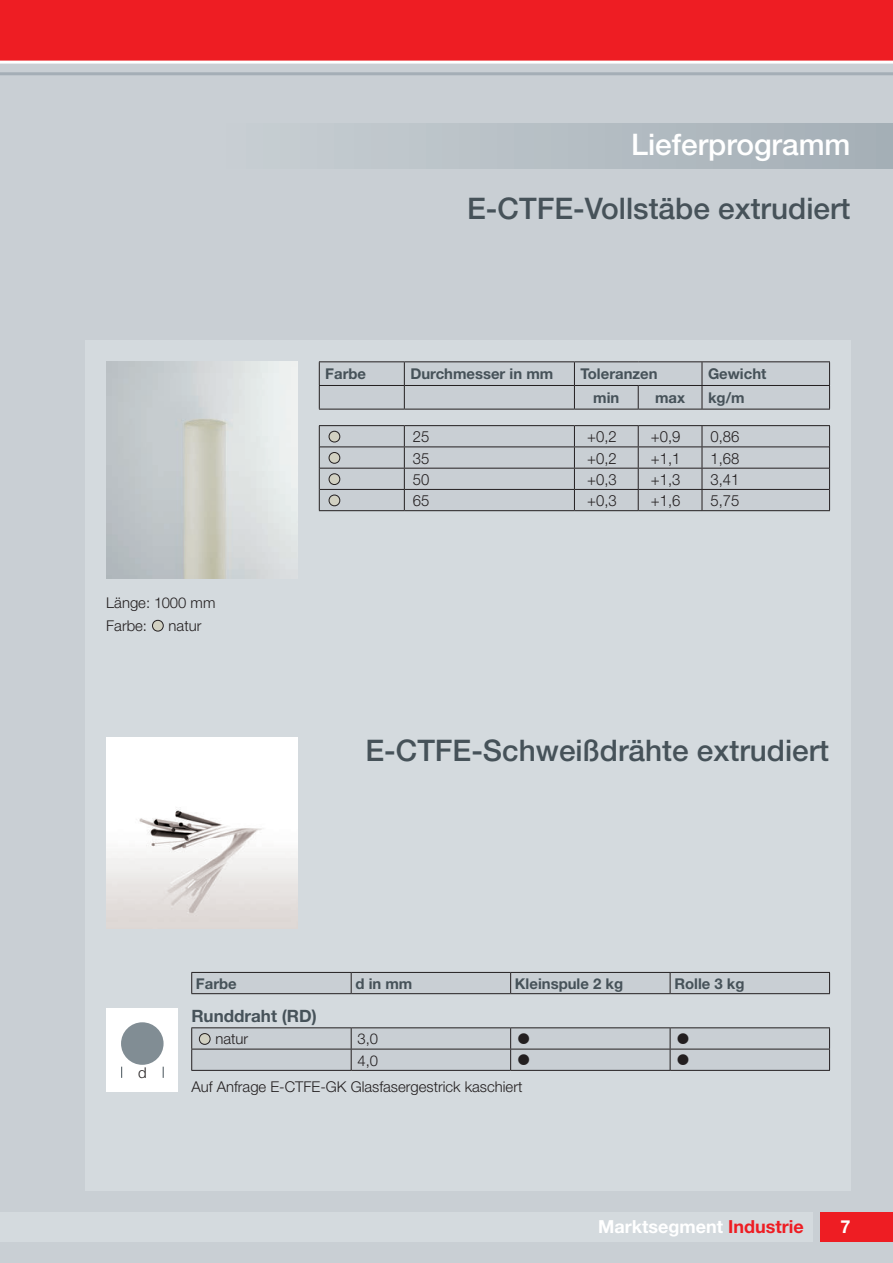
<style>
.page{position:relative;width:893px;height:1263px;background:#c9cfd4}
.page>*{position:absolute;margin:0;border:0;box-sizing:border-box;transform-origin:0 0}
.t1{font:500 29.7px "Helvetica Neue";color:#465259}
.t2{font:500 29.7px "Helvetica Neue";color:#fff}
.t3{font:700 18px "Helvetica Neue";color:#fff}
.t4{font:700 16.95px "Helvetica Neue";color:#465259}
.t5{font:300 15.45px "Helvetica Neue";color:#231f20;scale:.96 1}
.t6{font:300 14.85px/22.8px "Helvetica Neue";color:#231f20}
.t7{font:700 14.85px "Helvetica Neue";color:#465259}
.s1{color:#ee1d23}
</style>
<div class="page">
<div style="left:0;top:0;width:893px;height:62px;background:#ee1d23"></div>
<hr style="left:0;top:61px;width:893px;height:3px;background:#fff">
<hr style="left:0;top:72px;width:893px;height:3px;background:#a4aeb6">
<div style="left:0;top:1212px;width:812px;height:30px;background:#d4dade"></div>
<div style="left:821px;top:1212px;width:72px;height:30px;background:#ee1d23"></div>
<div style="left:43px;top:123px;width:850px;height:46px;background:linear-gradient(to right,#cfd4d9,#a5b0b7)"></div>
<div style="left:85px;top:340px;width:765px;height:851px;background:#d4dade"></div>
<img style="left:106px;top:738px;width:191px;height:191px">
<hr style="left:319px;top:361px;width:85px;height:1px;background:#231f20">
<hr style="left:404px;top:361px;width:170px;height:1px;background:#231f20">
<hr style="left:574px;top:361px;width:64px;height:1px;background:#231f20">
<hr style="left:638px;top:361px;width:64px;height:1px;background:#231f20">
<hr style="left:702px;top:361px;width:128px;height:1px;background:#231f20">
<svg style="left:319px;top:362px;width:511px;height:47px"></svg>
<hr style="left:319px;top:409px;width:85px;height:1px;background:#231f20">
<hr style="left:404px;top:409px;width:170px;height:1px;background:#231f20">
<hr style="left:574px;top:409px;width:64px;height:1px;background:#231f20">
<hr style="left:638px;top:409px;width:64px;height:1px;background:#231f20">
<hr style="left:702px;top:409px;width:128px;height:1px;background:#231f20">
<hr style="left:319px;top:425px;width:85px;height:1px;background:#231f20">
<hr style="left:404px;top:425px;width:170px;height:1px;background:#231f20">
<hr style="left:574px;top:425px;width:64px;height:1px;background:#231f20">
<hr style="left:638px;top:425px;width:64px;height:1px;background:#231f20">
<hr style="left:702px;top:425px;width:128px;height:1px;background:#231f20">
<img style="left:106px;top:361px;width:191px;height:217px">
<hr style="left:191px;top:1027px;width:160px;height:1px;background:#231f20">
<hr style="left:351px;top:1027px;width:160px;height:1px;background:#231f20">
<hr style="left:511px;top:1027px;width:159px;height:1px;background:#231f20">
<hr style="left:670px;top:1027px;width:160px;height:1px;background:#231f20">
<hr style="left:191px;top:1070px;width:160px;height:1px;background:#231f20">
<hr style="left:351px;top:1070px;width:160px;height:1px;background:#231f20">
<hr style="left:511px;top:1070px;width:159px;height:1px;background:#231f20">
<hr style="left:670px;top:1070px;width:160px;height:1px;background:#231f20">
<div style="left:106px;top:1008px;width:72px;height:84px;background:#fff"></div>
<div style="left:121px;top:1022px;width:43px;height:43px;background:#818d94;border-radius:50%"></div>
<div style="left:191px;top:972px;width:639px;height:21px;background:#c9cfd4"></div>
<hr style="left:191px;top:993px;width:160px;height:1px;background:#231f20">
<hr style="left:351px;top:993px;width:160px;height:1px;background:#231f20">
<hr style="left:511px;top:993px;width:159px;height:1px;background:#231f20">
<hr style="left:670px;top:993px;width:160px;height:1px;background:#231f20">
<svg style="left:319px;top:426px;width:511px;height:85px"></svg>
<svg style="left:152px;top:620px;width:12px;height:12px"></svg>
<svg style="left:191px;top:1028px;width:639px;height:42px"></svg>
<h1 class="t2" style="left:631px;top:127px;width:221px">Lieferprogramm</h1>
<h1 class="t1" style="left:467px;top:191px;width:385px">E-CTFE-Vollstäbe extrudiert</h1>
<p class="t6" style="left:106px;top:591px;width:111px">Länge: 1000 mm<br>Farbe:</p>
<p class="t6" style="left:169px;top:614px;width:34px">natur</p>
<p class="t7" style="left:325px;top:365px;width:42px">Farbe</p>
<p class="t7" style="left:410px;top:365px;width:144px">Durchmesser in mm</p>
<p class="t7" style="left:580px;top:365px;width:79px">Toleranzen</p>
<p class="t7" style="left:708px;top:365px;width:60px">Gewicht</p>
<p class="t7" style="left:593px;top:389px;width:28px">min</p>
<p class="t7" style="left:655px;top:389px;width:32px">max</p>
<p class="t7" style="left:708px;top:389px;width:38px">kg/m</p>
<p class="t5" style="left:413px;top:427px;width:19px">25</p>
<p class="t5" style="left:587px;top:427px;width:32px">+0,2</p>
<p class="t5" style="left:651px;top:427px;width:32px">+0,9</p>
<p class="t5" style="left:710px;top:427px;width:32px">0,86</p>
<p class="t5" style="left:413px;top:449px;width:19px">35</p>
<p class="t5" style="left:587px;top:449px;width:32px">+0,2</p>
<p class="t5" style="left:651px;top:449px;width:32px">+1,1</p>
<p class="t5" style="left:710px;top:449px;width:32px">1,68</p>
<p class="t5" style="left:413px;top:470px;width:19px">50</p>
<p class="t5" style="left:587px;top:470px;width:32px">+0,3</p>
<p class="t5" style="left:651px;top:470px;width:32px">+1,3</p>
<p class="t5" style="left:710px;top:470px;width:32px">3,41</p>
<p class="t5" style="left:413px;top:491px;width:19px">65</p>
<p class="t5" style="left:587px;top:491px;width:32px">+0,3</p>
<p class="t5" style="left:651px;top:491px;width:32px">+1,6</p>
<p class="t5" style="left:710px;top:491px;width:32px">5,75</p>
<h1 class="t1" style="left:365px;top:733px;width:465px">E-CTFE-Schweißdrähte extrudiert</h1>
<p class="t6" style="left:138px;top:1061px;width:10px">d</p>
<p class="t7" style="left:196px;top:974px;width:42px">Farbe</p>
<p class="t7" style="left:355px;top:974px;width:58px">d in mm</p>
<p class="t7" style="left:515px;top:974px;width:110px">Kleinspule 2 kg</p>
<p class="t7" style="left:674px;top:974px;width:72px">Rolle 3 kg</p>
<p class="t4" style="left:191px;top:1005px;width:127px">Runddraht (RD)</p>
<p class="t6" style="left:215px;top:1027px;width:34px">natur</p>
<p class="t6" style="left:358px;top:1028px;width:22px;line-height:21.3px">3,0<br>4,0</p>
<p class="t6" style="left:191px;top:1075px;width:333px">Auf Anfrage E-CTFE-GK Glasfasergestrick kaschiert</p>
<p class="t3" style="left:598px;top:1215px;width:207px">Marktsegment <span class="s1">Industrie</span></p>
<p class="t3" style="left:840px;top:1215px;width:12px">7</p>
</div>
